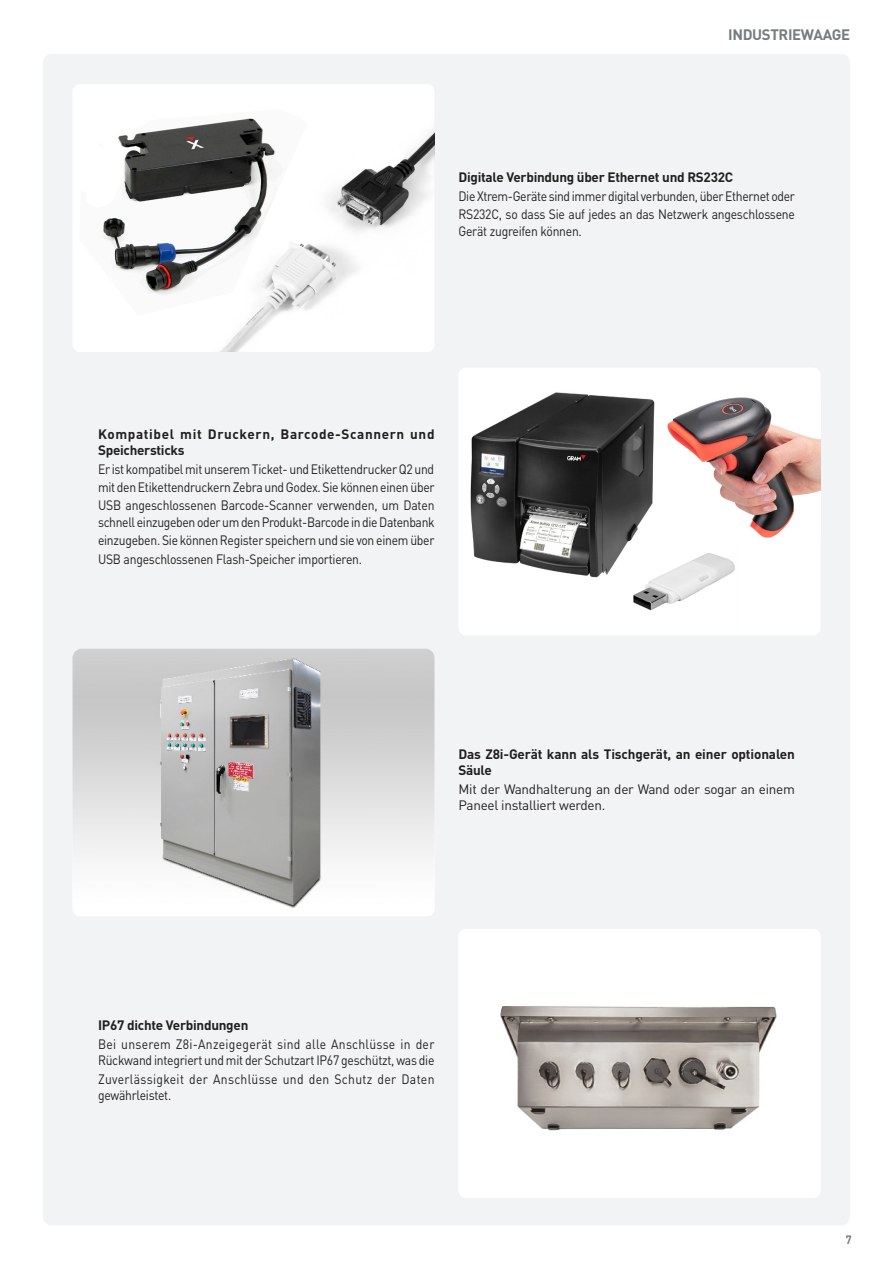
<style>
.page{position:relative;width:893px;height:1263px;background:#fff}
.page>*{position:absolute;margin:0;border:0;box-sizing:border-box;transform-origin:0 0}
.t1{font:700 15px "DIN Pro";letter-spacing:-.025em;color:#777c7d}
.Descripcion{font:13.5px/16.5px "DIN Pro";letter-spacing:-.02em;color:#231f20;scale:.9 1}
.Descripcion-2{font:700 13.5px/16.5px "DIN Pro";letter-spacing:-.02em;color:#231f20}
.Descripcion-3{font:13.5px/16.5px "DIN Pro";letter-spacing:-.02em;color:#231f20}
.Descripcion-4{font:13.5px/16.5px "DIN Pro";letter-spacing:.025em;color:#231f20;scale:.9 1}
.Descripcion-5{font:700 13.5px/16.5px "DIN Pro";letter-spacing:.045em;color:#231f20}
.t2{font:700 12px "DIN Pro";color:#777c7d;scale:.9 1}
</style>
<div class="page">
<div style="left:43px;top:54px;width:807px;height:1171px;background:#f2f3f4;border-radius:9px"></div>
<div style="left:458px;top:368px;width:362px;height:267px;background:#fff;border-radius:7px"></div>
<div style="left:72px;top:84px;width:363px;height:268px;background:#fff;border-radius:7px"></div>
<img style="left:72px;top:649px;width:363px;height:266px">
<img style="left:459px;top:929px;width:361px;height:269px">
<img style="left:633px;top:553px;width:102px;height:58px">
<img style="left:103px;top:124px;width:106px;height:171px">
<img style="left:209px;top:118px;width:226px;height:234px">
<img style="left:470px;top:392px;width:185px;height:201px">
<img style="left:668px;top:398px;width:152px;height:140px">
<p class="t1" style="left:728px;top:24px;width:123px">INDUSTRIEWAAGE</p>
<p class="Descripcion-2" style="left:458px;top:169px;width:276px">Digitale Verbindung über Ethernet und RS232C</p>
<p class="Descripcion" style="left:458px;top:187px;width:376px">Die Xtrem-Geräte sind immer digital verbunden, über Ethernet oder</p>
<p class="Descripcion" style="left:458px;top:206px;width:375px">RS232C, so dass Sie auf jedes an das Netzwerk angeschlossene<br>Gerät zugreifen können.</p>
<p class="Descripcion-5" style="left:98px;top:425px;width:338px">Kompatibel mit Druckern, Barcode-Scannern und<br>Speichersticks</p>
<p class="Descripcion" style="left:98px;top:460px;width:375px">Er ist kompatibel mit unserem Ticket- und Etikettendrucker Q2 und</p>
<p class="Descripcion" style="left:98px;top:478px;width:376px">mit den Etikettendruckern Zebra und Godex. Sie können einen über</p>
<p class="Descripcion" style="left:98px;top:497px;width:376px">USB angeschlossenen Barcode-Scanner verwenden, um Daten schnell einzugeben oder um den Produkt-Barcode in die Datenbank</p>
<p class="Descripcion" style="left:98px;top:531px;width:375px">einzugeben. Sie können Register speichern und sie von einem über</p>
<p class="Descripcion" style="left:98px;top:550px;width:295px">USB angeschlossenen Flash-Speicher importieren.</p>
<p class="Descripcion-2" style="left:458px;top:745px;width:338px">Das Z8i-Gerät kann als Tischgerät, an einer optionalen<br>Säule</p>
<p class="Descripcion-3" style="left:458px;top:780px;width:338px">Mit der Wandhalterung an der Wand oder sogar an einem<br>Paneel installiert werden.</p>
<p class="Descripcion-2" style="left:98px;top:1017px;width:152px">IP67 dichte Verbindungen</p>
<p class="Descripcion" style="left:98px;top:1035px;width:375px">Bei unserem Z8i-Anzeigegerät sind alle Anschlüsse in der<br>Rückwand integriert und mit der Schutzart IP67 geschützt, was die</p>
<p class="Descripcion-4" style="left:98px;top:1070px;width:375px">Zuverlässigkeit der Anschlüsse und den Schutz der Daten gewährleistet.</p>
<p class="t2" style="left:846px;top:1232px;width:8px">7</p>
</div>
